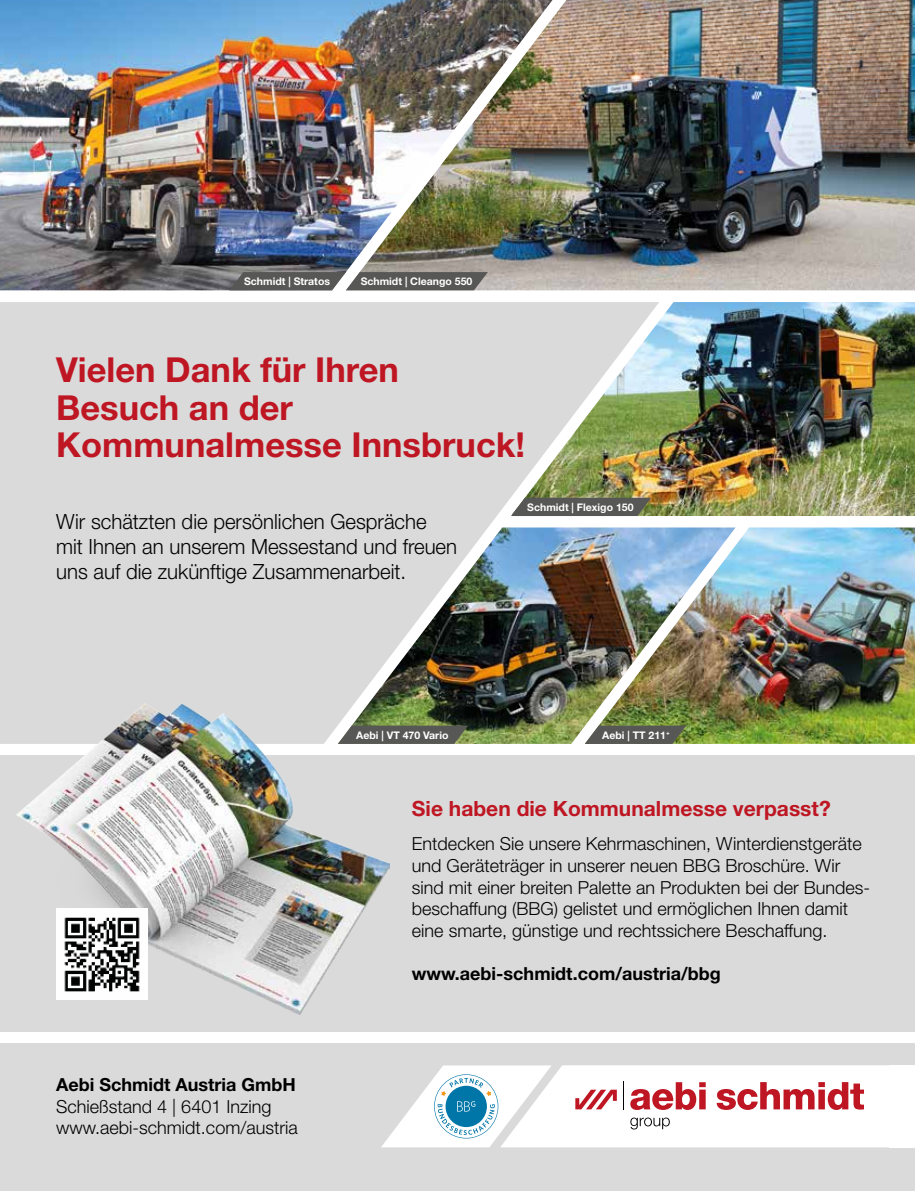
<style>
.page{position:relative;width:915px;height:1191px;background:#fff}
.page>*{position:absolute;margin:0;border:0;box-sizing:border-box;transform-origin:0 0}
.t1{font:700 34.5px/37.5px "Helvetica Neue LT Std";color:#be1622}
.t2{font:300 21px/25.2px "Helvetica Neue LT Std";color:#000}
.t3{font:700 21px "Helvetica Neue LT Std";color:#be1622}
.t4{font:300 18px/21.6px "Helvetica Neue LT Std";color:#000}
.t5{font:700 18px "Helvetica Neue LT Std";color:#000}
.t6{font:700 10.5px "Helvetica Neue LT Std";color:#fff}
</style>
<div class="page">
<div style="left:0;top:1043px;width:914px;height:148px;background:#dadada"></div>
<img style="left:0;top:0;width:346px;height:290px">
<img style="left:346px;top:0;width:568px;height:290px">
<div style="left:0;top:302px;width:512px;height:442px;background:#dadada"></div>
<div style="left:0;top:755px;width:914px;height:276px;background:#dadada"></div>
<img style="left:338px;top:527px;width:246px;height:217px">
<img style="left:584px;top:527px;width:330px;height:217px">
<img style="left:503px;top:0;width:49px;height:65px">
<img style="left:17px;top:703px;width:372px;height:312px">
<img style="left:56px;top:908px;width:91px;height:91px">
<div style="left:889px;top:1065px;width:25px;height:82px;background:#fff"></div>
<svg style="left:381px;top:1065px;width:508px;height:82px;background:#ebe1e4"></svg>
<img style="left:512px;top:302px;width:402px;height:214px">
<svg style="left:229px;top:272px;width:258px;height:18px;background:#636362"></svg>
<svg style="left:511px;top:498px;width:140px;height:18px;background:#60615d"></svg>
<svg style="left:584px;top:725px;width:102px;height:19px;background:#666960"></svg>
<svg style="left:338px;top:725px;width:130px;height:19px;background:#63655e"></svg>
<p class="t6" style="left:244px;top:275px;width:87px">Schmidt | Stratos</p>
<p class="t6" style="left:360px;top:275px;width:113px">Schmidt | Cleango 550</p>
<h1 class="t1" style="left:56px;top:350px;width:470px">Vielen Dank für Ihren<br>Besuch an der<br>Kommunalmesse Innsbruck!</h1>
<p class="t2" style="left:56px;top:508px;width:402px">Wir schätzten die persönlichen Gespräche mit Ihnen an unserem Messestand und freuen uns auf die zukünftige Zusammenarbeit.</p>
<p class="t6" style="left:527px;top:500px;width:108px">Schmidt | Flexigo 150</p>
<p class="t6" style="left:356px;top:728px;width:94px">Aebi | VT 470 Vario</p>
<p class="t6" style="left:602px;top:728px;width:69px">Aebi | TT 211<sup>+</sup></p>
<p class="t3" style="left:412px;top:795px;width:420px">Sie haben die Kommunalmesse verpasst?</p>
<p class="t5" style="left:56px;top:1073px;width:241px">Aebi Schmidt Austria GmbH</p>
<p class="t4" style="left:56px;top:1095px;width:243px">Schießstand 4 | 6401 Inzing www.aebi-schmidt.com/austria</p>
<p class="t4" style="left:412px;top:833px;width:459px">Entdecken Sie unsere Kehrmaschinen, Winterdienstgeräte und Geräteträger in unserer neuen BBG Broschüre. Wir sind mit einer breiten Palette an Produkten bei der Bundes&shy;beschaffung (BBG) gelistet und ermöglichen Ihnen damit eine smarte, günstige und rechtssichere Beschaffung.</p>
<p class="t5" style="left:412px;top:962px;width:310px">www.aebi-schmidt.com/austria/bbg</p>
</div>
